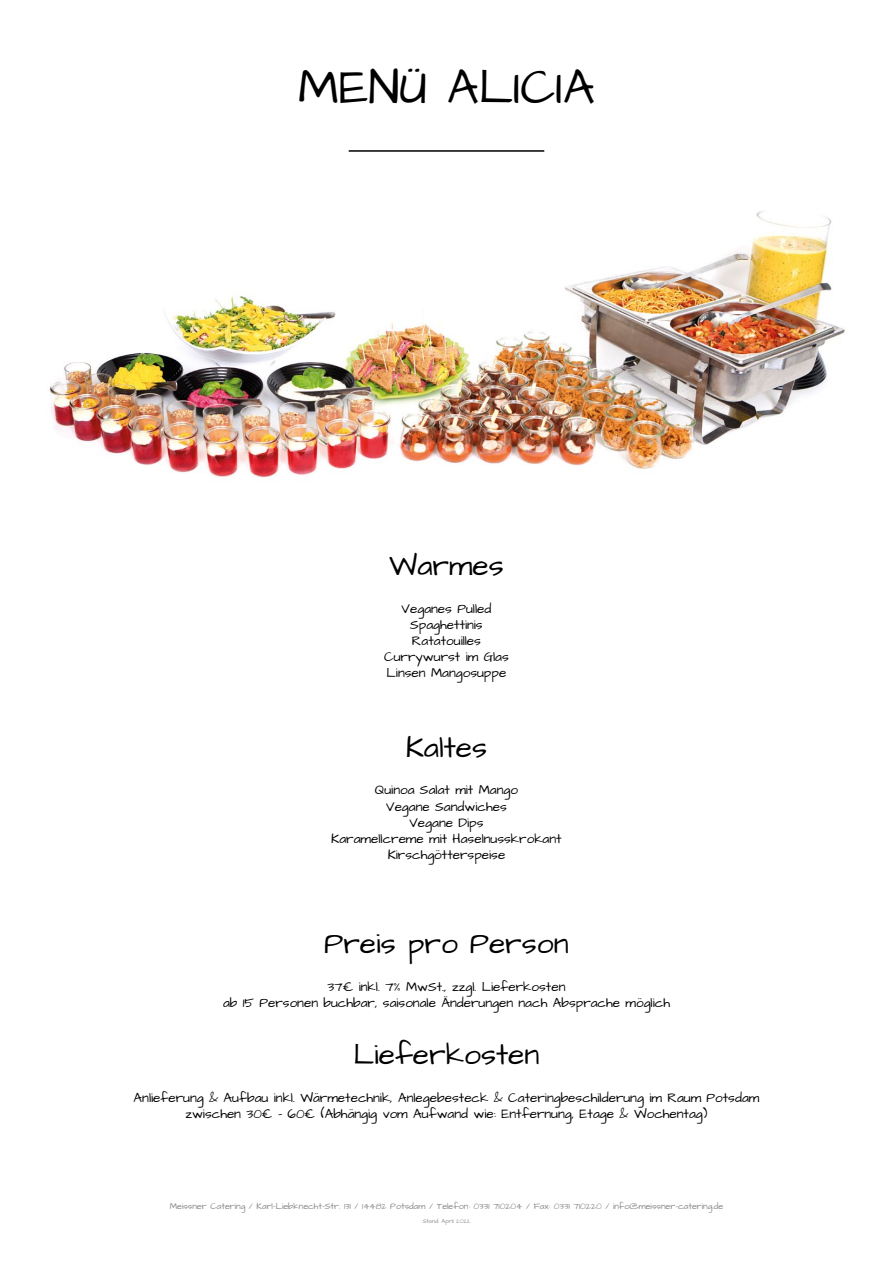
<style>
.page{position:relative;width:893px;height:1263px;background:#fff}
.page>*{position:absolute;margin:0;border:0;box-sizing:border-box;transform-origin:0 0}
.t1{font:49.5px "Architects Daughter";color:#000}
.t2{font:30px "Architects Daughter";color:#000}
.t3{font:13.5px/16.2px "Architects Daughter";color:#000;text-align:center}
.t4{font:9px "Architects Daughter";color:#878787}
.t5{font:6px "Architects Daughter";color:#878787}
</style>
<div class="page">
<img style="left:49px;top:211px;width:796px;height:267px">
<hr style="left:349px;top:150px;width:195px;height:2px;background:#000">
<h1 class="t1" style="left:298px;top:54px;width:298px">MENÜ ALICIA</h1>
<h2 class="t2" style="left:389px;top:545px;width:116px">Warmes</h2>
<p class="t3" style="left:384px;top:601px;width:126px">Veganes Pulled<br>Spaghettinis<br>Ratatouilles<br>Currywurst im Glas<br>Linsen Mangosuppe</p>
<h2 class="t2" style="left:406px;top:727px;width:83px">Kaltes</h2>
<p class="t3" style="left:331px;top:782px;width:232px">Quinoa Salat mit Mango<br>Vegane Sandwiches<br>Vegane Dips<br>Karamellcreme mit Haselnusskrokant<br>Kirschgötterspeise</p>
<h2 class="t2" style="left:324px;top:923px;width:246px">Preis pro Person</h2>
<p class="t3" style="left:223px;top:979px;width:448px">37€ inkl. 7% MwSt., zzgl. Lieferkosten<br>ab 15 Personen buchbar, saisonale Änderungen nach Absprache möglich</p>
<h2 class="t2" style="left:354px;top:1035px;width:187px">Lieferkosten</h2>
<p class="t3" style="left:134px;top:1090px;width:627px">Anlieferung &amp; Aufbau inkl. Wärmetechnik, Anlegebesteck &amp; Cateringbeschilderung im Raum Potsdam zwischen 30€ - 60€ (Abhängig vom Aufwand wie: Entfernung, Etage &amp; Wochentag)</p>
<p class="t4" style="left:170px;top:1200px;width:555px">Meissner Catering / Karl-Liebknecht-Str. 131 / 14482 Potsdam / Telefon: 0331 710204 / Fax: 0331 710220 / info@meissner-catering.de</p>
<p class="t5" style="left:423px;top:1217px;width:49px">Stand: April 2022</p>
</div>
